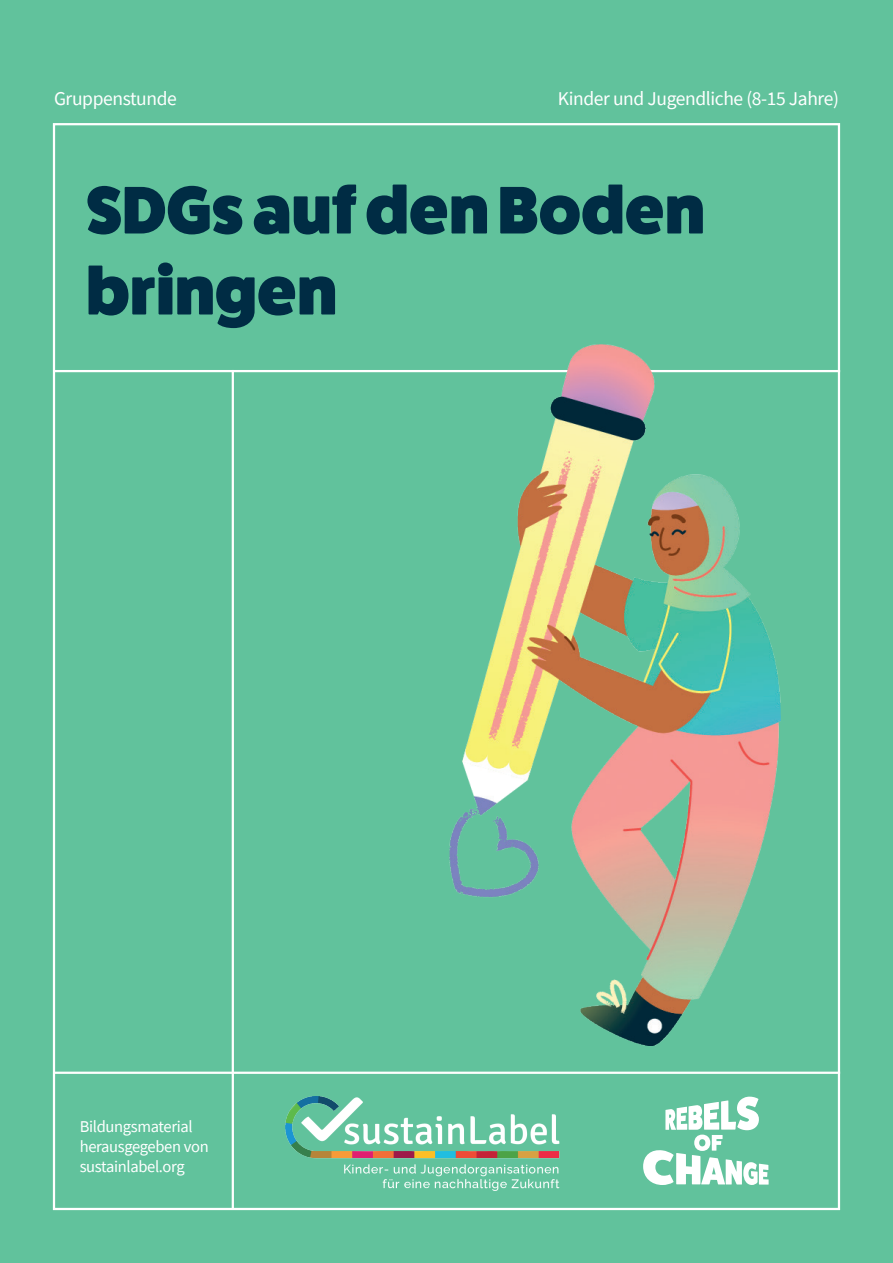
<style>
.page{position:relative;width:893px;height:1263px;background:#61c29c}
.page>*{position:absolute;margin:0;border:0;box-sizing:border-box;transform-origin:0 0}
.t1{font:67.5px/81px "Fat Frank";color:#002c44}
.t2{font:19.5px "Source Sans Pro";letter-spacing:-.02em;color:#fff}
.t3{font:16.5px/19.8px "Source Sans Pro";letter-spacing:-.02em;color:#fff}
</style>
<div class="page">
<hr style="left:54px;top:370px;width:786px;height:2px;background:#fff">
<hr style="left:54px;top:1071px;width:786px;height:3px;background:#fff">
<img style="left:286px;top:1096px;width:273px;height:94px">
<svg style="left:643px;top:1096px;width:126px;height:89px"></svg>
<hr style="left:232px;top:370px;width:2px;height:839px;background:#fff">
<img style="left:449px;top:345px;width:332px;height:700px">
<p class="t2" style="left:54px;top:86px;width:124px">Gruppenstunde</p>
<p class="t2" style="left:558px;top:86px;width:283px">Kinder und Jugendliche (8-15 Jahre)</p>
<p class="t1" style="left:86px;top:169px;width:620px">SDGs auf den Boden bringen</p>
<p class="t3" style="left:80px;top:1116px;width:131px">Bildungsmaterial herausgegeben von sustainlabel.org</p>
</div>
